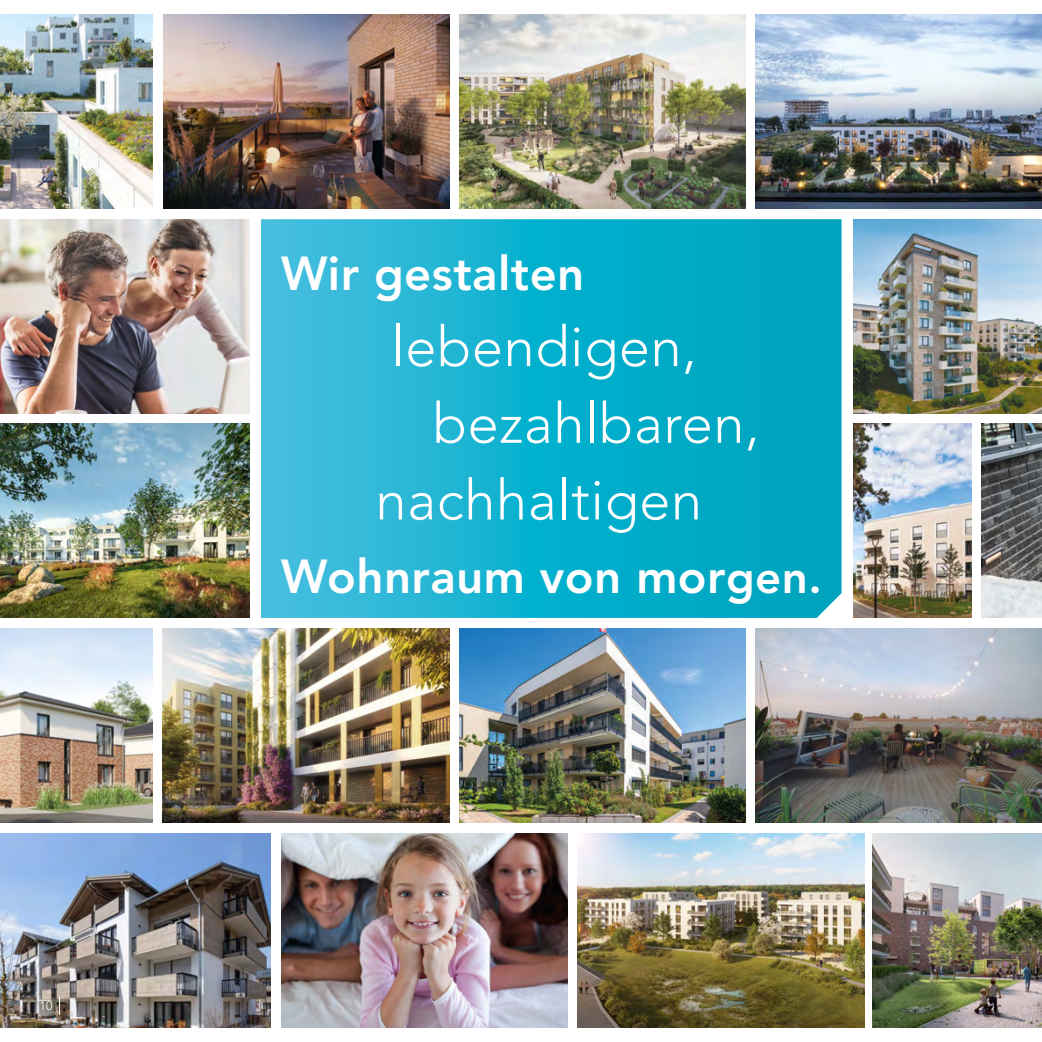
<style>
.page{position:relative;width:1042px;height:1042px;background:#fff}
.page>*{position:absolute;margin:0;border:0;box-sizing:border-box;transform-origin:0 0}
.t1{font:300 56px "Avenir LT Std";letter-spacing:.01em;color:#fff}
.t2{font:800 47.25px "Avenir LT Std";letter-spacing:.01em;color:#fff}
.t3{font:300 12.25px "Avenir LT Std";color:#fff}
.s1{font-size:45.5px}
</style>
<div class="page">
<img style="left:459px;top:15px;width:286px;height:194px">
<img style="left:756px;top:15px;width:286px;height:194px">
<img style="left:0;top:15px;width:153px;height:194px">
<img style="left:163px;top:15px;width:286px;height:194px">
<img style="left:853px;top:219px;width:189px;height:194px">
<img style="left:0;top:219px;width:250px;height:194px">
<img style="left:459px;top:628px;width:286px;height:194px">
<img style="left:756px;top:628px;width:286px;height:194px">
<img style="left:0;top:628px;width:153px;height:194px">
<img style="left:163px;top:628px;width:287px;height:194px">
<img style="left:872px;top:833px;width:170px;height:194px">
<img style="left:577px;top:833px;width:287px;height:194px">
<img style="left:0;top:833px;width:271px;height:194px">
<img style="left:281px;top:833px;width:286px;height:194px">
<img style="left:0;top:424px;width:250px;height:194px">
<img style="left:853px;top:424px;width:118px;height:194px">
<img style="left:981px;top:424px;width:61px;height:194px">
<svg style="left:261px;top:219px;width:580px;height:399px;background:#14b0ce"></svg>
<svg style="left:59px;top:996px;width:1px;height:18px"></svg>
<p class="t3" style="left:40px;top:998px;width:14px">10</p>
<p class="t2" style="left:281px;top:246px;width:305px">Wir gestalten</p>
<p class="t1" style="left:391px;top:314px;width:307px">lebendigen,</p>
<p class="t1" style="left:433px;top:390px;width:328px">bezahlbaren,</p>
<p class="t1" style="left:375px;top:467px;width:328px">nachhaltigen</p>
<p class="t2" style="left:281px;top:548px;width:542px">Wohnraum von mor<span class="s1">gen.</span></p>
</div>
